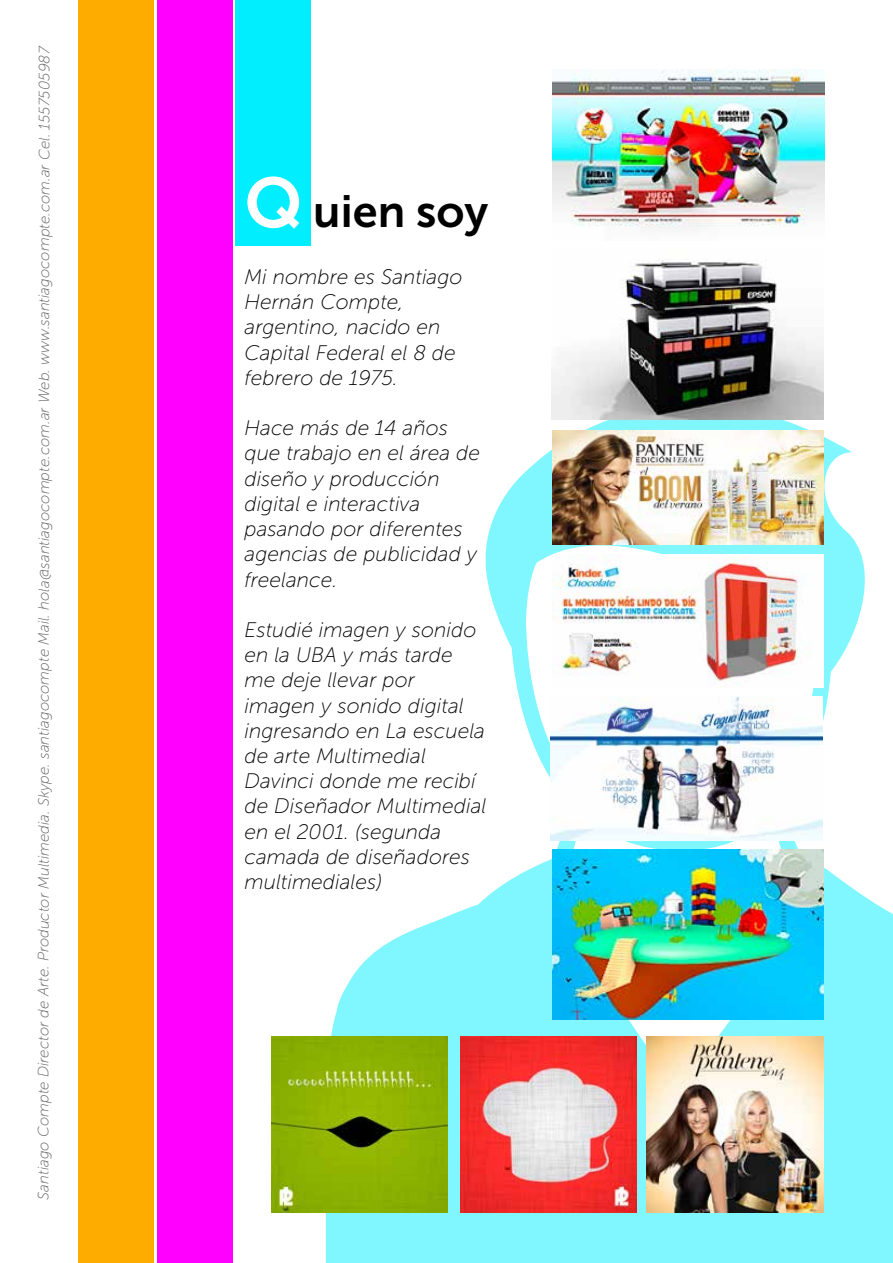
<style>
.page{position:relative;width:893px;height:1263px;background:#fff}
.page>*{position:absolute;margin:0;border:0;box-sizing:border-box;transform-origin:0 0}
.t1{font:45px "Museo Sans 700";color:#000}
.t2{font:italic 21px/25.2px "Museo Sans 100";color:#000}
.t3{font:italic 15px "Museo Sans 100";color:#606060}
.s1{font-size:70.5px;color:#fff}
</style>
<div class="page">
<svg style="left:326px;top:405px;width:567px;height:858px"></svg>
<div style="left:157px;top:0;width:76px;height:1263px;background:#f0f"></div>
<div style="left:235px;top:0;width:76px;height:245px;background:#0ef"></div>
<div style="left:78px;top:0;width:75px;height:1263px;background:#ffac00"></div>
<img style="left:271px;top:1036px;width:177px;height:177px">
<img style="left:460px;top:1036px;width:177px;height:177px">
<img style="left:647px;top:1036px;width:176px;height:177px">
<img style="left:552px;top:849px;width:271px;height:170px">
<img style="left:552px;top:70px;width:272px;height:158px">
<img style="left:552px;top:259px;width:272px;height:161px">
<img style="left:552px;top:430px;width:271px;height:115px">
<img style="left:550px;top:696px;width:273px;height:144px">
<img style="left:552px;top:554px;width:271px;height:134px">
<p class="t3" style="left:36px;top:1199px;width:1155px;rotate:-90deg">Santiago Compte Director de Arte. Productor Multimedia. Skype. santiagocompte Mail. hola@santiagocompte.com.ar Web. www.santiagocompte.com.ar Cel. 1557505987</p>
<h1 class="t1" style="left:244px;top:187px;width:245px"><span class="s1">Q</span> uien soy</h1>
<p class="t2" style="left:244px;top:264px;width:220px">Mi nombre es Santiago<br>Hernán Compte, argentino, nacido en<br>Capital Federal el 8 de febrero de 1975.</p>
<p class="t2" style="left:244px;top:416px;width:237px">Hace más de 14 años que trabajo en el área de diseño y producción digital e interactiva pasando por diferentes agencias de publicidad y freelance.</p>
<p class="t2" style="left:244px;top:617px;width:243px">Estudié imagen y sonido en la UBA y más tarde me deje llevar por imagen y sonido digital ingresando en La escuela de arte Multimedial<br>Davinci donde me recibí de Diseñador Multimedial en el 2001. (segunda camada de diseñadores multimediales)</p>
</div>
